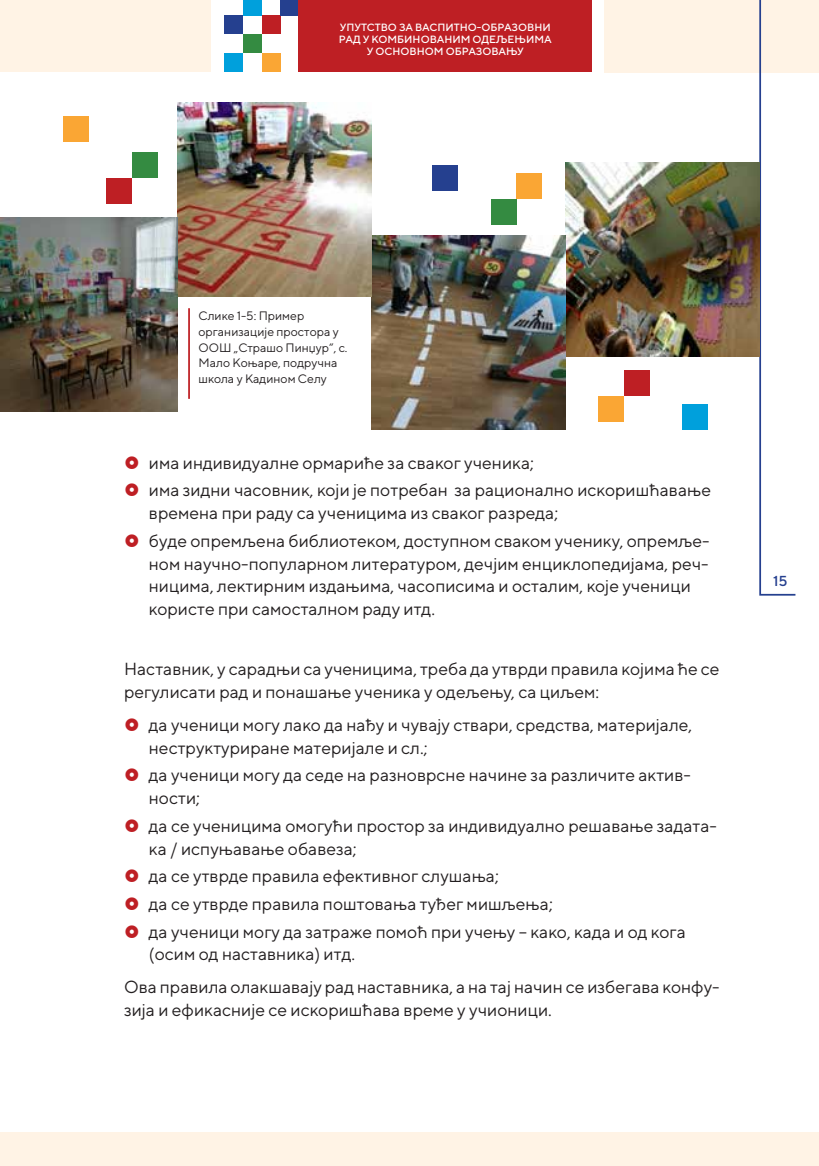
<style>
.page{position:relative;width:819px;height:1166px;background:#fff}
.page>*{position:absolute;margin:0;border:0;box-sizing:border-box;transform-origin:0 0}
.t1{font:17.5px/22.8px "TT Norms";color:#231f20}
.t2{font:500 14.53px "TT Norms";color:#25408f}
.t3{font:12.25px/15.8px "TT Norms";color:#231f20}
.t4{font:500 10.5px/12.2px "TT Norms";color:#fff;text-align:center}
</style>
<div class="page">
<div style="left:262px;top:16px;width:18px;height:18px;background:#be1f24"></div>
<div style="left:280px;top:0;width:19px;height:16px;background:#25408f"></div>
<div style="left:243px;top:35px;width:19px;height:18px;background:#348b41"></div>
<div style="left:262px;top:53px;width:18px;height:19px;background:#faa634"></div>
<div style="left:243px;top:0;width:19px;height:16px;background:#00a0dc"></div>
<div style="left:224px;top:53px;width:19px;height:19px;background:#00a0dc"></div>
<div style="left:224px;top:16px;width:19px;height:18px;background:#25408f"></div>
<hr style="left:0;top:1133px;width:4px;height:33px;background:#fff3e5">
<div style="left:4px;top:1133px;width:815px;height:33px;background:#fff3e5"></div>
<div style="left:604px;top:0;width:215px;height:72px;background:#fff3e5"></div>
<div style="left:0;top:0;width:211px;height:72px;background:#fff3e5"></div>
<div style="left:298px;top:0;width:294px;height:72px;background:#be1f24"></div>
<svg style="left:758px;top:0;width:39px;height:596px"></svg>
<div style="left:490px;top:199px;width:26px;height:26px;background:#348b41"></div>
<div style="left:624px;top:370px;width:25px;height:26px;background:#be1f24"></div>
<div style="left:106px;top:178px;width:26px;height:26px;background:#be1f24"></div>
<div style="left:432px;top:165px;width:26px;height:26px;background:#25408f"></div>
<div style="left:682px;top:404px;width:25px;height:26px;background:#00a0dc"></div>
<div style="left:63px;top:117px;width:26px;height:25px;background:#faa634"></div>
<div style="left:516px;top:174px;width:26px;height:25px;background:#faa634"></div>
<div style="left:598px;top:396px;width:26px;height:25px;background:#faa634"></div>
<div style="left:132px;top:153px;width:25px;height:25px;background:#348b41"></div>
<img style="left:565px;top:162px;width:194px;height:194px">
<img style="left:372px;top:236px;width:193px;height:194px">
<img style="left:178px;top:102px;width:194px;height:194px">
<img style="left:1px;top:218px;width:177px;height:194px">
<hr style="left:188px;top:308px;width:2px;height:91px;background:#be1f24">
<p class="t4" style="left:339px;top:21px;width:214px">УПУТСТВО ЗА ВАСПИТНО-ОБРАЗОВНИ<br>РАД У КОМБИНОВАНИМ ОДЕЉЕЊИМА<br>У ОСНОВНОМ ОБРАЗОВАЊУ</p>
<p class="t3" style="left:198px;top:307px;width:150px">Слике 1-5: Пример организације простора у<br>ООШ „Страшо Пинџур“, с.<br>Мало Коњаре, подручна школа у Кадином Селу</p>
<p class="t1" style="left:149px;top:448px;width:563px;line-height:27.7px">има индивидуалне ормариће за сваког ученика;<br>има зидни часовник, који је потребан за рационално искоришћавање</p>
<p class="t1" style="left:149px;top:499px;width:562px;line-height:27.7px">времена при раду са ученицима из сваког разреда;<br>буде опремљена библиотеком, доступном сваком ученику, опремље-</p>
<p class="t1" style="left:149px;top:552px;width:561px">ном научно-популарном литературом, дечјим енциклопедијама, реч&shy;ницима, лектирним издањима, часописима и осталим, које ученици користе при самосталном раду итд.</p>
<p class="t1" style="left:124px;top:657px;width:597px">Наставник, у сарадњи са ученицима, треба да утврди правила којима ће се регулисати рад и понашање ученика у одељењу, са циљем:</p>
<p class="t1" style="left:149px;top:713px;width:545px">да ученици могу лако да нађу и чувају ствари, средства, материјале, неструктуриране материјале и сл.;</p>
<p class="t1" style="left:149px;top:763px;width:543px">да ученици могу да седе на разноврсне начине за различите актив&shy;ности;</p>
<p class="t1" style="left:149px;top:814px;width:569px">да се ученицима омогући простор за индивидуално решавање задата&shy;ка / испуњавање обавеза;</p>
<p class="t1" style="left:149px;top:862px;width:538px;line-height:27.7px">да се утврде правила ефективног слушања;<br>да се утврде правила поштовања туђег мишљења;<br>да ученици могу да затраже помоћ при учењу – како, када и од кога</p>
<p class="t1" style="left:124px;top:937px;width:597px;line-height:32.7px;text-indent:25px">(осим од наставника) итд.<br>Ова правила олакшавају рад наставника, а на тај начин се избегава конфу-</p>
<p class="t1" style="left:124px;top:998px;width:429px">зија и ефикасније се искоришћава време у учионици.</p>
<p class="t2" style="left:773px;top:572px;width:16px">15</p>
</div>
